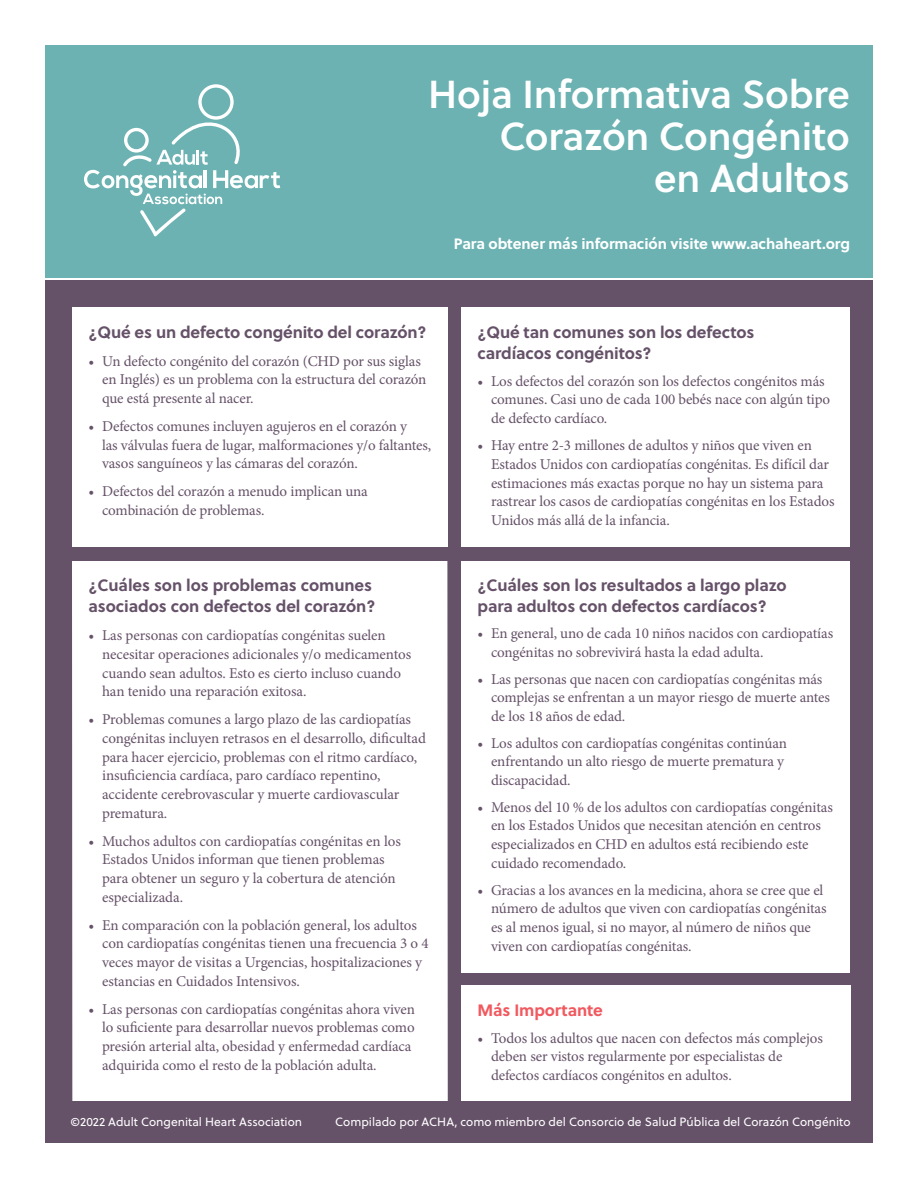
<style>
.page{position:relative;width:918px;height:1188px;background:#fff}
.page>*{position:absolute;margin:0;border:0;box-sizing:border-box;transform-origin:0 0}
.t1{font:39px/42px "Soleil Sb";letter-spacing:-.005em;color:#fff;text-align:right}
.t2{font:700 16.5px/21px "Soleil";letter-spacing:-.01em;color:#655168}
.t3{font:700 16.5px "Soleil";letter-spacing:-.01em;color:#f0595f}
.t4{font:15px/18.8px "Minion Pro";letter-spacing:-.01em;color:#655168}
.t5{font:700 15px "Soleil";letter-spacing:-.01em;color:#fff}
.t6{font:12px "Soleil";color:#fff}
</style>
<div class="page">
<div style="left:45px;top:45px;width:828px;height:233px;background:#6cb2b2"></div>
<svg style="left:84px;top:84px;width:196px;height:152px"></svg>
<div style="left:45px;top:280px;width:828px;height:863px;background:#655168"></div>
<div style="left:72px;top:308px;width:375px;height:240px;background:#fff"></div>
<div style="left:72px;top:561px;width:376px;height:540px;background:#fff"></div>
<div style="left:461px;top:308px;width:389px;height:240px;background:#fff"></div>
<div style="left:461px;top:986px;width:389px;height:115px;background:#fff"></div>
<div style="left:461px;top:561px;width:389px;height:412px;background:#fff"></div>
<h1 class="t1" style="left:428px;top:71px;width:423px">Hoja Informativa Sobre<br>Corazón Congénito<br>en Adultos</h1>
<p class="t5" style="left:454px;top:232px;width:398px">Para obtener más información visite www.achaheart.org</p>
<p class="t2" style="left:89px;top:321px;width:339px">¿Qué es un defecto congénito del corazón?</p>
<p class="t4" style="left:102px;top:352px;width:326px;text-indent:-14px">• Un defecto congénito del corazón (CHD por sus siglas en Inglés) es un problema con la estructura del corazón que está presente al nacer.</p>
<p class="t4" style="left:102px;top:417px;width:331px;text-indent:-13px">• Defectos comunes incluyen agujeros en el corazón y<br>las válvulas fuera de lugar, malformaciones y/o faltantes, vasos sanguíneos y las cámaras del corazón.</p>
<p class="t4" style="left:102px;top:482px;width:267px;text-indent:-14px">• Defectos del corazón a menudo implican una combinación de problemas.</p>
<p class="t2" style="left:89px;top:574px;width:288px">¿Cuáles son los problemas comunes asociados con defectos del corazón?</p>
<p class="t4" style="left:102px;top:626px;width:311px;text-indent:-13px">• Las personas con cardiopatías congénitas suelen necesitar operaciones adicionales y/o medicamentos cuando sean adultos. Esto es cierto incluso cuando han tenido una reparación exitosa.</p>
<p class="t4" style="left:102px;top:710px;width:325px;text-indent:-14px">• Problemas comunes a largo plazo de las cardiopatías congénitas incluyen retrasos en el desarrollo, dificultad para hacer ejercicio, problemas con el ritmo cardíaco, insuficiencia cardíaca, paro cardíaco repentino, accidente cerebrovascular y muerte cardiovascular prematura.</p>
<p class="t4" style="left:102px;top:832px;width:300px;text-indent:-14px">• Muchos adultos con cardiopatías congénitas en los Estados Unidos informan que tienen problemas para obtener un seguro y la cobertura de atención especializada.</p>
<p class="t4" style="left:102px;top:916px;width:328px;text-indent:-14px">• En comparación con la población general, los adultos con cardiopatías congénitas tienen una frecuencia 3 o 4 veces mayor de visitas a Urgencias, hospitalizaciones y estancias en Cuidados Intensivos.</p>
<p class="t4" style="left:102px;top:1000px;width:314px;text-indent:-14px">• Las personas con cardiopatías congénitas ahora viven lo suficiente para desarrollar nuevos problemas como presión arterial alta, obesidad y enfermedad cardíaca adquirida como el resto de la población adulta.</p>
<p class="t2" style="left:478px;top:321px;width:278px">¿Qué tan comunes son los defectos cardíacos congénitos?</p>
<p class="t4" style="left:491px;top:372px;width:341px;text-indent:-14px">• Los defectos del corazón son los defectos congénitos más comunes. Casi uno de cada 100 bebés nace con algún tipo de defecto cardíaco.</p>
<p class="t4" style="left:491px;top:436px;width:345px;text-indent:-14px">• Hay entre 2-3 millones de adultos y niños que viven en Estados Unidos con cardiopatías congénitas. Es difícil dar estimaciones más exactas porque no hay un sistema para rastrear los casos de cardiopatías congénitas en los Estados Unidos más allá de la infancia.</p>
<p class="t2" style="left:478px;top:574px;width:311px">¿Cuáles son los resultados a largo plazo para adultos con defectos cardíacos?</p>
<p class="t4" style="left:491px;top:624px;width:344px;text-indent:-14px">• En general, uno de cada 10 niños nacidos con cardiopatías congénitas no sobrevivirá hasta la edad adulta.</p>
<p class="t4" style="left:491px;top:670px;width:341px;text-indent:-14px">• Las personas que nacen con cardiopatías congénitas más complejas se enfrentan a un mayor riesgo de muerte antes de los 18 años de edad.</p>
<p class="t4" style="left:491px;top:734px;width:297px;text-indent:-14px">• Los adultos con cardiopatías congénitas continúan enfrentando un alto riesgo de muerte prematura y discapacidad.</p>
<p class="t4" style="left:491px;top:798px;width:343px;text-indent:-14px">• Menos del 10 % de los adultos con cardiopatías congénitas en los Estados Unidos que necesitan atención en centros especializados en CHD en adultos está recibiendo este cuidado recomendado.</p>
<p class="t4" style="left:491px;top:880px;width:337px;text-indent:-14px">• Gracias a los avances en la medicina, ahora se cree que el número de adultos que viven con cardiopatías congénitas es al menos igual, si no mayor, al número de niños que viven con cardiopatías congénitas.</p>
<p class="t3" style="left:478px;top:998px;width:127px">Más Importante</p>
<p class="t4" style="left:491px;top:1028px;width:333px;text-indent:-14px">• Todos los adultos que nacen con defectos más complejos deben ser vistos regularmente por especialistas de defectos cardíacos congénitos en adultos.</p>
<p class="t6" style="left:70px;top:1113px;width:233px">©2022 Adult Congenital Heart Association</p>
<p class="t6" style="left:335px;top:1113px;width:517px">Compilado por ACHA, como miembro del Consorcio de Salud Pública del Corazón Congénito</p>
</div>
